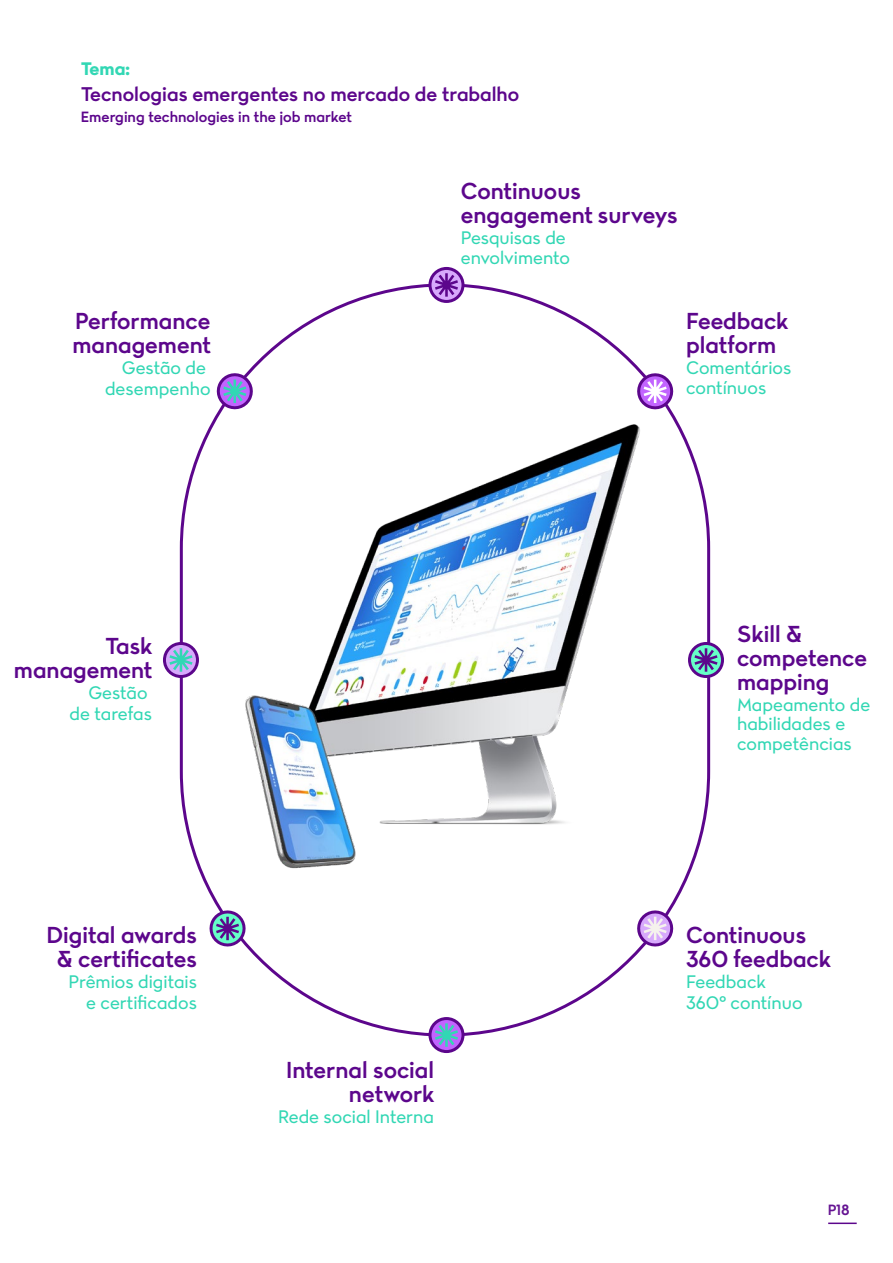
<style>
.page{position:relative;width:893px;height:1263px;background:#fff}
.page>*{position:absolute;margin:0;border:0;box-sizing:border-box;transform-origin:0 0}
.t1{font:600 21px/24px "Lydia Sans";color:#5c068c}
.t2{font:600 18px "Lydia Sans";color:#5c068c}
.t3{font:16.5px/19.5px "Lydia Sans";color:#32d7b4}
.t4{font:700 16.5px "Lydia Sans";color:#32d7b4}
.t5{font:600 13.5px "Lydia Sans";color:#5c068c}
</style>
<div class="page">
<hr style="left:828px;top:1222px;width:29px;height:2px;background:#5c068c">
<svg style="left:430px;top:268px;width:33px;height:33px"></svg>
<div style="left:428px;top:267px;width:36px;height:36px;border:3px solid #5c068c;border-radius:50%"></div>
<svg style="left:430px;top:1018px;width:33px;height:33px"></svg>
<div style="left:428px;top:1017px;width:36px;height:36px;border:3px solid #5c068c;border-radius:50%"></div>
<svg style="left:164px;top:643px;width:33px;height:33px"></svg>
<div style="left:163px;top:642px;width:36px;height:36px;border:3px solid #5c068c;border-radius:50%"></div>
<svg style="left:689px;top:643px;width:33px;height:33px"></svg>
<div style="left:688px;top:642px;width:36px;height:36px;border:3px solid #5c068c;border-radius:50%"></div>
<svg style="left:657px;top:373px;width:17px;height:37px"></svg>
<svg style="left:637px;top:908px;width:37px;height:39px"></svg>
<svg style="left:209px;top:908px;width:39px;height:39px"></svg>
<svg style="left:435px;top:273px;width:23px;height:24px"></svg>
<svg style="left:169px;top:648px;width:23px;height:24px"></svg>
<svg style="left:694px;top:648px;width:23px;height:24px"></svg>
<svg style="left:435px;top:1023px;width:23px;height:24px"></svg>
<img style="left:212px;top:367px;width:445px;height:502px">
<p class="t4" style="left:81px;top:59px;width:51px">Tema:</p>
<p class="t2" style="left:81px;top:78px;width:440px">Tecnologias emergentes no mercado de trabalho</p>
<p class="t5" style="left:81px;top:105px;width:273px">Emerging technologies in the job market</p>
<p class="t1" style="left:72px;top:307px;width:140px">Performance management</p>
<p class="t3" style="left:105px;top:356px;width:107px;line-height:21px;text-align:right">Gestão de desempenho</p>
<p class="t1" style="left:461px;top:177px;width:218px">Continuous engagement surveys</p>
<p class="t3" style="left:461px;top:227px;width:111px">Pesquisas de envolvimento</p>
<p class="t1" style="left:686px;top:307px;width:104px">Feedback platform</p>
<p class="t3" style="left:686px;top:357px;width:107px">Comentários contínuos</p>
<p class="t1" style="left:14px;top:632px;width:140px;text-align:right">Task management</p>
<p class="t3" style="left:70px;top:680px;width:84px;line-height:21px;text-align:right">Gestão de tarefas</p>
<p class="t1" style="left:47px;top:921px;width:152px;text-align:center">Digital awards &amp; certificates</p>
<p class="t3" style="left:68px;top:970px;width:130px;line-height:21px;text-align:right">Prêmios digitais e certificados</p>
<p class="t1" style="left:286px;top:1056px;width:150px;text-align:right">Internal social network</p>
<p class="t3" style="left:278px;top:1105px;width:157px">Rede social Interna</p>
<p class="t1" style="left:737px;top:620px;width:132px">Skill &amp; competence mapping</p>
<p class="t3" style="left:737px;top:693px;width:135px">Mapeamento de habilidades e competências</p>
<p class="t1" style="left:686px;top:921px;width:147px">Continuous<br>360 feedback</p>
<p class="t3" style="left:686px;top:970px;width:118px;line-height:21px">Feedback<br>360º contínuo</p>
<p class="t5" style="left:827px;top:1198px;width:24px">P18</p>
</div>
